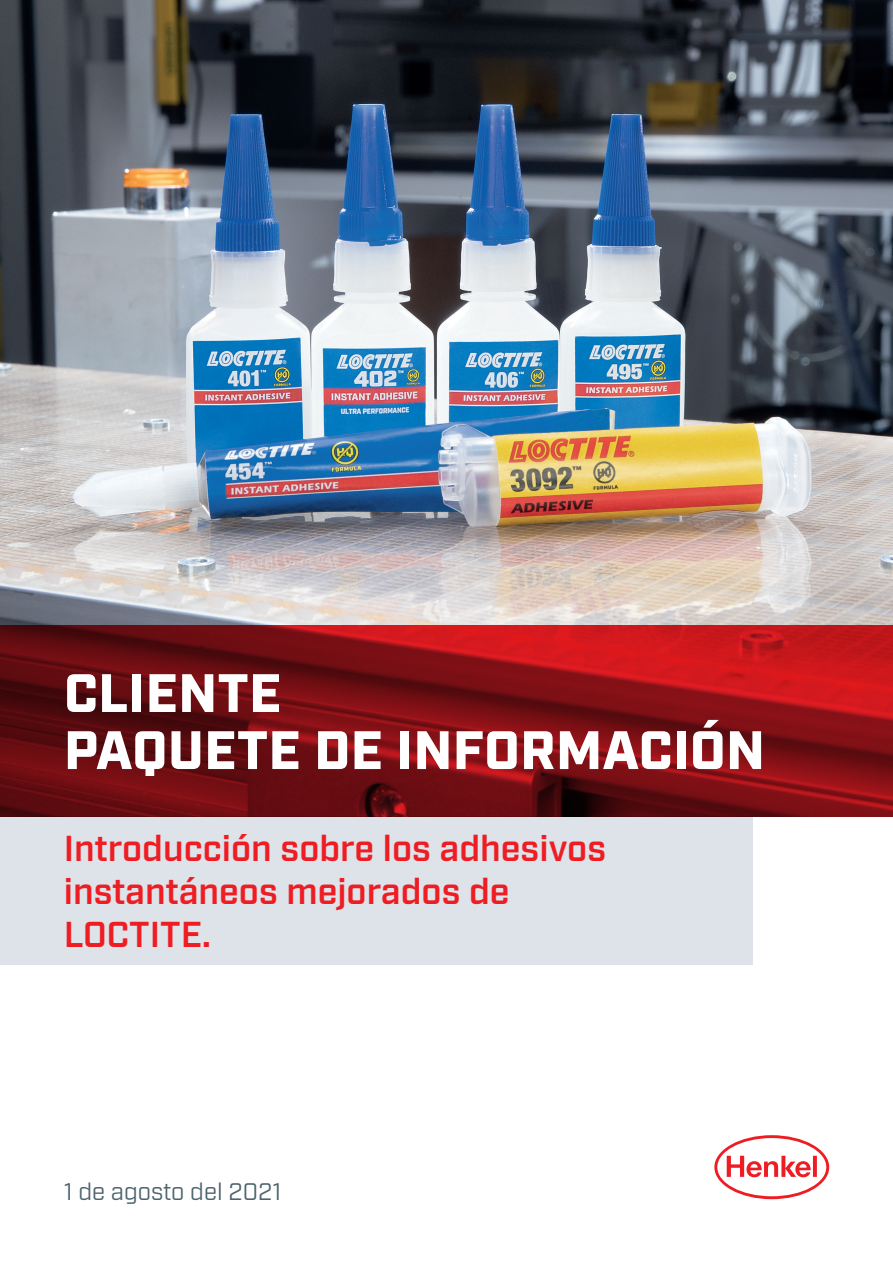
<style>
.page{position:relative;width:893px;height:1263px;background:#fff}
.page>*{position:absolute;margin:0;border:0;box-sizing:border-box;transform-origin:0 0}
.t1{font:900 54px/57px "Industry";letter-spacing:.01em;color:#fff}
.t2{font:600 36px/43.2px "Industry";color:#ee1d23}
.t3{font:24px "Industry";color:#4d636e}
</style>
<div class="page">
<svg style="left:714px;top:1135px;width:115px;height:64px"></svg>
<img style="left:0;top:0;width:893px;height:625px">
<svg style="left:0;top:625px;width:893px;height:191px;background:#800f14"></svg>
<div style="left:0;top:816px;width:753px;height:149px;background:#dde3e8"></div>
<h1 class="t1" style="left:64px;top:668px;width:702px">CLIENTE<br>PAQUETE DE INFORMACIÓN</h1>
<p class="t2" style="left:64px;top:828px;width:544px">Introducción sobre los adhesivos instantáneos mejorados de<br>LOCTITE.</p>
<p class="t3" style="left:64px;top:1177px;width:219px">1 de agosto del 2021</p>
</div>
